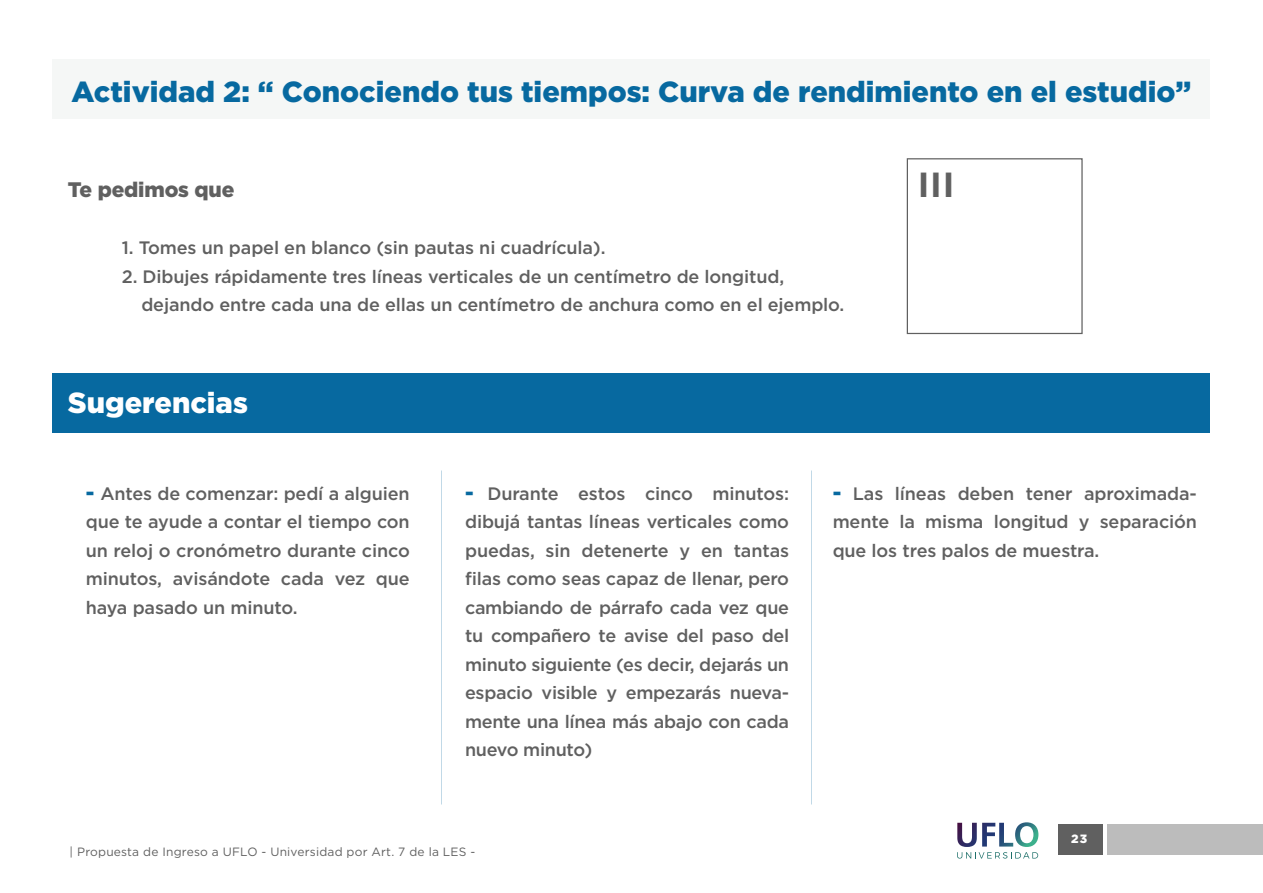
<style>
.page{position:relative;width:1263px;height:893px;background:#fff}
.page>*{position:absolute;margin:0;border:0;box-sizing:border-box;transform-origin:0 0}
.t1{font:700 34.8px "Gotham";color:#606060}
.t2{font:900 29.1px "Gotham";color:#0769a0}
.t3{font:900 29.1px "Gotham";color:#fff}
.t4{font:900 21px "Gotham";letter-spacing:-.01em;color:#606060}
.t5{font:500 18px/28.5px "Gotham";letter-spacing:-.01em;color:#606060;text-align:justify}
.t6{font:12px "Gotham";letter-spacing:.015em;color:#606060}
.t7{font:900 12px "Gotham";color:#fff}
.s1{font-weight:900;font-size:21px;color:#0769a0}
</style>
<div class="page">
<div style="left:53px;top:60px;width:1157px;height:59px;background:#f5f7f6"></div>
<div style="left:53px;top:373px;width:1157px;height:59px;background:#0769a0"></div>
<div style="left:907px;top:158px;width:176px;height:176px;border:1px solid #606060"></div>
<div style="left:1058px;top:824px;width:45px;height:31px;background:#606060"></div>
<div style="left:1108px;top:824px;width:155px;height:31px;background:#bcbcbc"></div>
<svg style="left:957px;top:822px;width:81px;height:36px"></svg>
<h2 class="t2" style="left:72px;top:71px;width:1121px">Actividad 2: “ Conociendo tus tiempos: Curva de rendimiento en el estudio”</h2>
<p class="t4" style="left:68px;top:175px;width:168px">Te pedimos que</p>
<p class="t5" style="left:122px;top:233px;width:485px">1. Tomes un papel en blanco (sin pautas ni cuadrícula).</p>
<p class="t5" style="left:141px;top:262px;width:704px;text-indent:-20px">2. Dibujes rápidamente tres líneas verticales de un centímetro de longitud, dejando entre cada una de ellas un centímetro de anchura como en el ejemplo.</p>
<h2 class="t3" style="left:68px;top:383px;width:182px">Sugerencias</h2>
<h1 class="t1" style="left:918px;top:161px;width:38px">III</h1>
<p class="t5" style="left:86px;top:479px;width:326px"><span class="s1">-</span> Antes de comenzar: pedí a alguien que te ayude a contar el tiempo con un reloj o cronómetro durante cinco minutos, avisándote cada vez que haya pasado un minuto.</p>
<p class="t5" style="left:465px;top:479px;width:326px"><span class="s1">-</span> Durante estos cinco minutos: dibujá tantas líneas verticales como puedas, sin detenerte y en tantas filas como seas capaz de llenar, pero cambiando de párrafo cada vez que tu compañero te avise del paso del minuto siguiente (es decir, dejarás un espacio visible y empezarás nueva&shy;mente una línea más abajo con cada nuevo minuto)</p>
<p class="t5" style="left:833px;top:479px;width:366px"><span class="s1">-</span> Las líneas deben tener aproximada&shy;mente la misma longitud y separación que los tres palos de muestra.</p>
<p class="t6" style="left:70px;top:844px;width:407px">| Propuesta de Ingreso a UFLO - Universidad por Art. 7 de la LES -</p>
<p class="t7" style="left:1071px;top:830px;width:18px">23</p>
</div>
